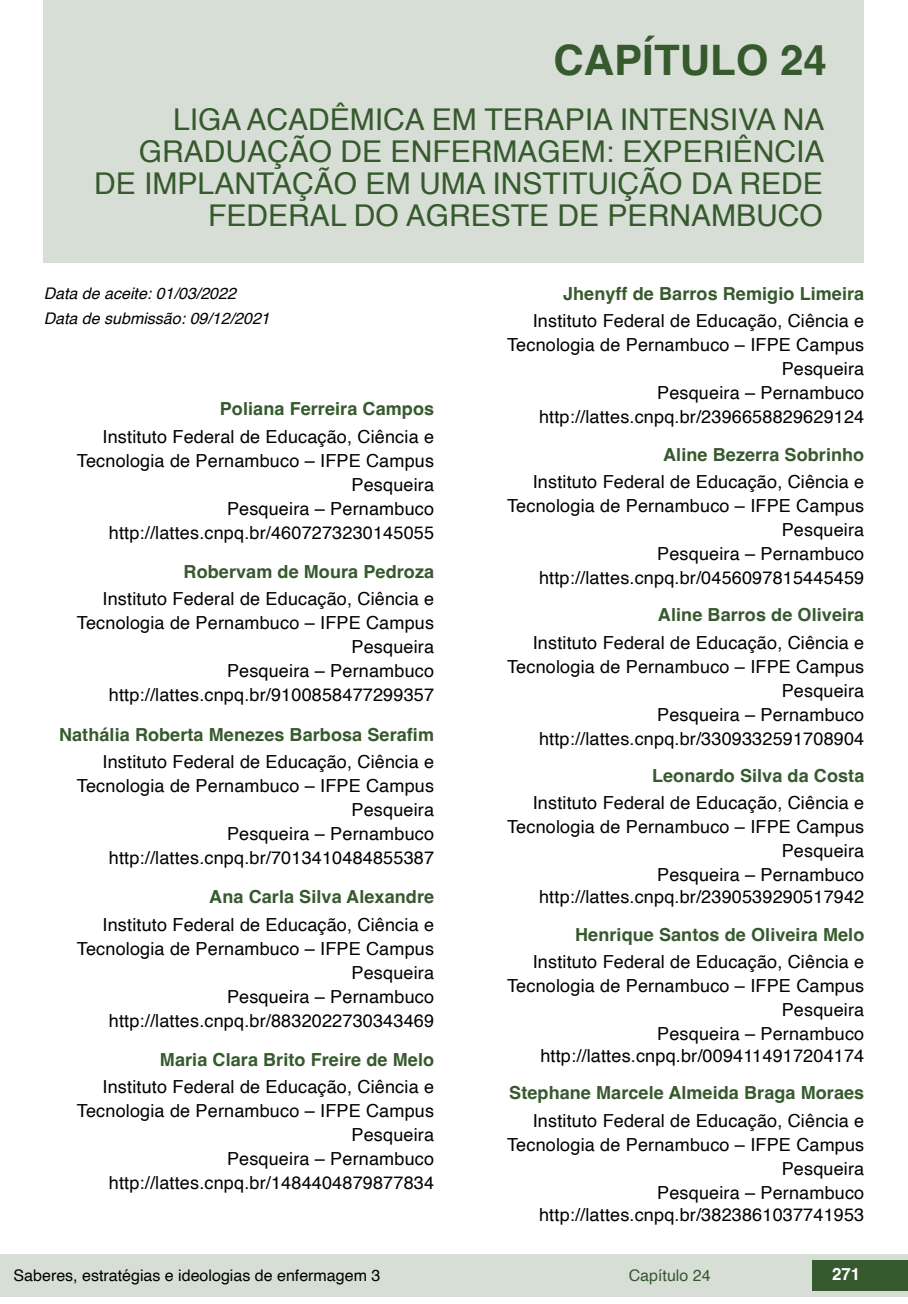
<style>
.page{position:relative;width:908px;height:1304px;background:#fff}
.page>*{position:absolute;margin:0;border:0;box-sizing:border-box;transform-origin:0 0}
.t1{font:700 42px "Helvetica";color:#36592e}
.t2{font:30px/32px "Helvetica";color:#36592e;text-align:right}
.t3{font:18px/24px "Helvetica";letter-spacing:.01em;color:#000;text-align:right}
.t4{font:700 18px "Helvetica";letter-spacing:.005em;color:#36592e}
.t5{font:700 16.8px "Helvetica";color:#fff}
.t6{font:italic 16px "Helvetica";color:#000}
.t7{font:16px "Helvetica";color:#000}
.t8{font:16px "Helvetica";color:#36592e}
</style>
<div class="page">
<div style="left:0;top:1254px;width:906px;height:43px;background:#d7ded5"></div>
<div style="left:812px;top:1261px;width:95px;height:30px;background:#36592e"></div>
<div style="left:44px;top:0;width:819px;height:263px;background:#d7ded5"></div>
<h1 class="t1" style="left:553px;top:35px;width:275px">CAPÍTULO 24</h1>
<h2 class="t2" style="left:94px;top:104px;width:731px">LIGA ACADÊMICA EM TERAPIA INTENSIVA NA GRADUAÇÃO DE ENFERMAGEM: EXPERIÊNCIA DE IMPLANTAÇÃO EM UMA INSTITUIÇÃO DA REDE FEDERAL DO AGRESTE DE PERNAMBUCO</h2>
<p class="t6" style="left:44px;top:280px;width:194px">Data de aceite: 01/03/2022</p>
<p class="t6" style="left:44px;top:306px;width:227px">Data de submissão: 09/12/2021</p>
<p class="t4" style="left:220px;top:398px;width:216px">Poliana Ferreira Campos</p>
<p class="t3" style="left:77px;top:425px;width:358px">Instituto Federal de Educação, Ciência e<br>Tecnologia de Pernambuco – IFPE Campus<br>Pesqueira<br>Pesqueira – Pernambuco http://lattes.cnpq.br/4607273230145055</p>
<p class="t4" style="left:183px;top:561px;width:252px">Robervam de Moura Pedroza</p>
<p class="t3" style="left:77px;top:588px;width:358px">Instituto Federal de Educação, Ciência e<br>Tecnologia de Pernambuco – IFPE Campus<br>Pesqueira<br>Pesqueira – Pernambuco http://lattes.cnpq.br/9100858477299357</p>
<p class="t4" style="left:59px;top:723px;width:376px">Nathália Roberta Menezes Barbosa Serafim</p>
<p class="t3" style="left:77px;top:750px;width:358px">Instituto Federal de Educação, Ciência e<br>Tecnologia de Pernambuco – IFPE Campus<br>Pesqueira<br>Pesqueira – Pernambuco http://lattes.cnpq.br/7013410484855387</p>
<p class="t4" style="left:209px;top:886px;width:226px">Ana Carla Silva Alexandre</p>
<p class="t3" style="left:77px;top:913px;width:358px">Instituto Federal de Educação, Ciência e<br>Tecnologia de Pernambuco – IFPE Campus<br>Pesqueira<br>Pesqueira – Pernambuco http://lattes.cnpq.br/8832022730343469</p>
<p class="t4" style="left:160px;top:1049px;width:275px">Maria Clara Brito Freire de Melo</p>
<p class="t3" style="left:77px;top:1076px;width:358px">Instituto Federal de Educação, Ciência e<br>Tecnologia de Pernambuco – IFPE Campus<br>Pesqueira<br>Pesqueira – Pernambuco http://lattes.cnpq.br/1484404879877834</p>
<p class="t4" style="left:562px;top:283px;width:302px">Jhenyff de Barros Remigio Limeira</p>
<p class="t3" style="left:507px;top:310px;width:358px">Instituto Federal de Educação, Ciência e<br>Tecnologia de Pernambuco – IFPE Campus<br>Pesqueira<br>Pesqueira – Pernambuco http://lattes.cnpq.br/2396658829629124</p>
<p class="t4" style="left:663px;top:443px;width:202px">Aline Bezerra Sobrinho</p>
<p class="t3" style="left:507px;top:470px;width:358px">Instituto Federal de Educação, Ciência e<br>Tecnologia de Pernambuco – IFPE Campus<br>Pesqueira<br>Pesqueira – Pernambuco http://lattes.cnpq.br/0456097815445459</p>
<p class="t4" style="left:657px;top:604px;width:208px">Aline Barros de Oliveira</p>
<p class="t3" style="left:507px;top:631px;width:358px">Instituto Federal de Educação, Ciência e<br>Tecnologia de Pernambuco – IFPE Campus<br>Pesqueira<br>Pesqueira – Pernambuco http://lattes.cnpq.br/3309332591708904</p>
<p class="t4" style="left:651px;top:765px;width:214px">Leonardo Silva da Costa</p>
<p class="t3" style="left:507px;top:791px;width:358px">Instituto Federal de Educação, Ciência e<br>Tecnologia de Pernambuco – IFPE Campus<br>Pesqueira<br>Pesqueira – Pernambuco</p>
<p class="t3" style="left:539px;top:885px;width:326px">http://lattes.cnpq.br/2390539290517942</p>
<p class="t4" style="left:575px;top:923px;width:290px">Henrique Santos de Oliveira Melo</p>
<p class="t3" style="left:507px;top:950px;width:358px">Instituto Federal de Educação, Ciência e<br>Tecnologia de Pernambuco – IFPE Campus<br>Pesqueira<br>Pesqueira – Pernambuco</p>
<p class="t3" style="left:540px;top:1044px;width:325px">http://lattes.cnpq.br/0094114917204174</p>
<p class="t4" style="left:509px;top:1082px;width:356px">Stephane Marcele Almeida Braga Moraes</p>
<p class="t3" style="left:507px;top:1109px;width:358px">Instituto Federal de Educação, Ciência e<br>Tecnologia de Pernambuco – IFPE Campus<br>Pesqueira<br>Pesqueira – Pernambuco</p>
<p class="t3" style="left:539px;top:1203px;width:326px">http://lattes.cnpq.br/3823861037741953</p>
<p class="t7" style="left:14px;top:1263px;width:368px">Saberes, estratégias e ideologias de enfermagem 3</p>
<p class="t8" style="left:628px;top:1263px;width:83px">Capítulo 24</p>
<p class="t5" style="left:831px;top:1264px;width:30px">271</p>
</div>
